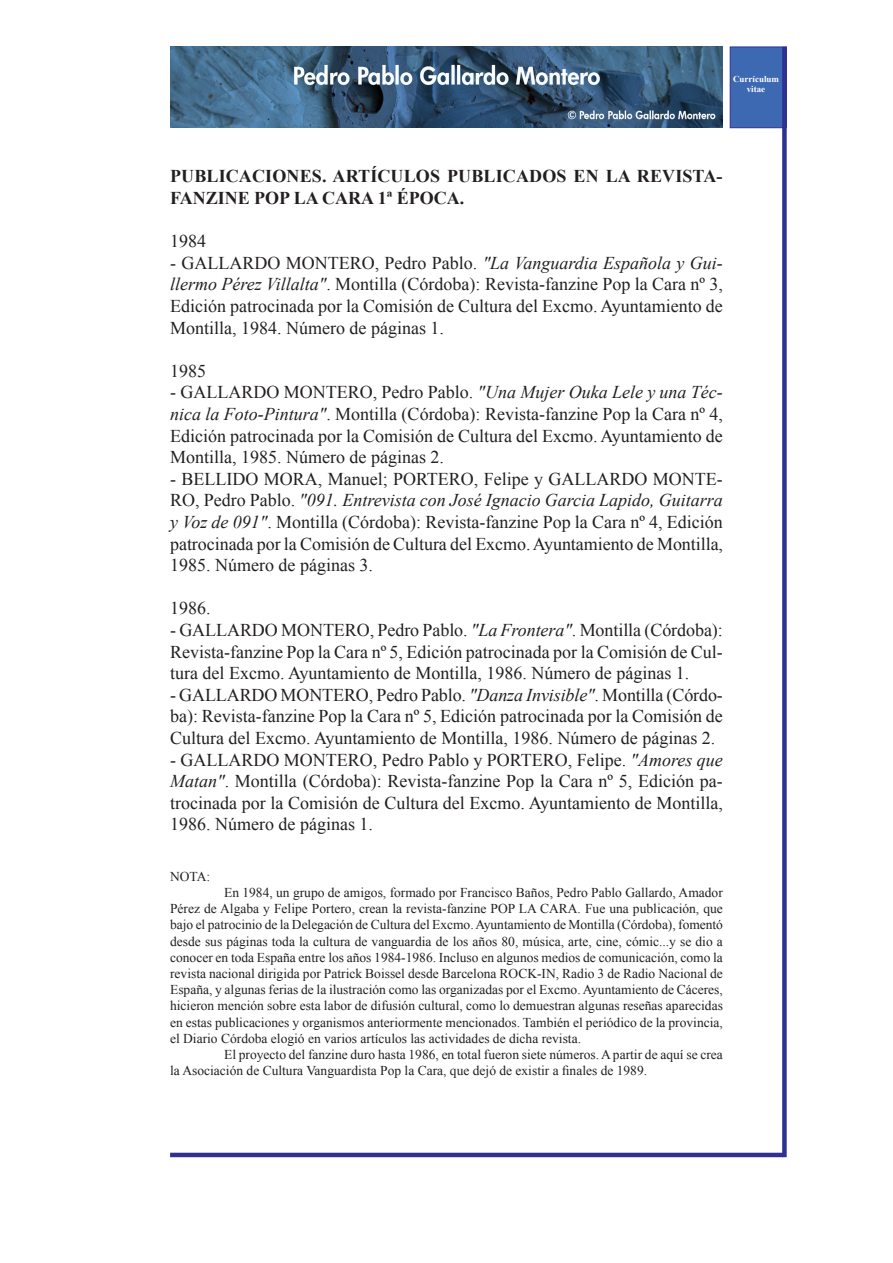
<style>
.page{position:relative;width:893px;height:1263px;background:#fff}
.page>*{position:absolute;margin:0;border:0;box-sizing:border-box;transform-origin:0 0}
.t1{font:18px/21.6px "Times New Roman";color:#231f20;text-align:justify}
.t2{font:700 18px/21.6px "Times New Roman";letter-spacing:.01em;color:#231f20}
.t3{font:13.5px/16.2px "Times New Roman";color:#231f20;text-align:justify}
.t4{font:700 9px/10.8px "Times New Roman";color:#fff;text-align:center}
.s1{font-style:italic}
</style>
<div class="page">
<hr style="left:170px;top:1153px;width:613px;height:4px;background:#2e3092">
<div style="left:730px;top:47px;width:57px;height:81px;background:#3d69b2;border:1px solid #2e3092"></div>
<div style="left:782px;top:47px;width:5px;height:1110px;background:#2e3092"></div>
<img style="left:170px;top:47px;width:553px;height:81px">
<p class="t4" style="left:733px;top:73px;width:47px">Currículum vitae</p>
<p class="t2" style="left:170px;top:165px;width:554px">PUBLICACIONES. ARTÍCULOS PUBLICADOS EN LA REVISTA-<br>FANZINE POP LA CARA 1ª ÉPOCA.</p>
<p class="t1" style="left:170px;top:230px;width:37px">1984</p>
<p class="t1" style="left:170px;top:251px;width:554px">- GALLARDO MONTERO, Pedro Pablo. <span class="s1">"La Vanguardia Española y Gui&shy;llermo Pérez Villalta"</span>. Montilla (Córdoba): Revista-fanzine Pop la Cara nº 3, Edición patrocinada por la Comisión de Cultura del Excmo. Ayuntamiento de Montilla, 1984. Número de páginas 1.</p>
<p class="t1" style="left:170px;top:359px;width:37px">1985</p>
<p class="t1" style="left:170px;top:381px;width:554px">- GALLARDO MONTERO, Pedro Pablo. <span class="s1">"Una Mujer Ouka Lele y una Téc&shy;nica la Foto-Pintura"</span>. Montilla (Córdoba): Revista-fanzine Pop la Cara nº 4, Edición patrocinada por la Comisión de Cultura del Excmo. Ayuntamiento de Montilla, 1985. Número de páginas 2.</p>
<p class="t1" style="left:170px;top:467px;width:554px">- BELLIDO MORA, Manuel; PORTERO, Felipe y GALLARDO MONTE-RO, Pedro Pablo. <span class="s1">"091. Entrevista con José Ignacio Garcia Lapido, Guitarra y Voz de 091"</span>. Montilla (Córdoba): Revista-fanzine Pop la Cara nº 4, Edición patrocinada por la Comisión de Cultura del Excmo. Ayuntamiento de Montilla, 1985. Número de páginas 3.</p>
<p class="t1" style="left:170px;top:597px;width:42px">1986.</p>
<p class="t1" style="left:170px;top:618px;width:554px">- GALLARDO MONTERO, Pedro Pablo. <span class="s1">"La Frontera"</span>. Montilla (Córdoba):<br>Revista-fanzine Pop la Cara nº 5, Edición patrocinada por la Comisión de Cul&shy;tura del Excmo. Ayuntamiento de Montilla, 1986. Número de páginas 1.</p>
<p class="t1" style="left:170px;top:683px;width:554px">- GALLARDO MONTERO, Pedro Pablo. <span class="s1">"Danza Invisible"</span>. Montilla (Córdo&shy;ba): Revista-fanzine Pop la Cara nº 5, Edición patrocinada por la Comisión de Cultura del Excmo. Ayuntamiento de Montilla, 1986. Número de páginas 2.</p>
<p class="t1" style="left:170px;top:748px;width:554px">- GALLARDO MONTERO, Pedro Pablo y PORTERO, Felipe. <span class="s1">"Amores que Matan"</span>. Montilla (Córdoba): Revista-fanzine Pop la Cara nº 5, Edición pa&shy;trocinada por la Comisión de Cultura del Excmo. Ayuntamiento de Montilla, 1986. Número de páginas 1.</p>
<p class="t3" style="left:170px;top:868px;width:42px">NOTA:</p>
<p class="t3" style="left:170px;top:884px;width:554px;text-indent:54px">En 1984, un grupo de amigos, formado por Francisco Baños, Pedro Pablo Gallardo, Amador Pérez de Algaba y Felipe Portero, crean la revista-fanzine POP LA CARA. Fue una publicación, que bajo el patrocinio de la Delegación de Cultura del Excmo. Ayuntamiento de Montilla (Córdoba), fomentó desde sus páginas toda la cultura de vanguardia de los años 80, música, arte, cine, cómic...y se dio a conocer en toda España entre los años 1984-1986. Incluso en algunos medios de comunicación, como la revista nacional dirigida por Patrick Boissel desde Barcelona ROCK-IN, Radio 3 de Radio Nacional de España, y algunas ferias de la ilustración como las organizadas por el Excmo. Ayuntamiento de Cáceres, hicieron mención sobre esta labor de difusión cultural, como lo demuestran algunas reseñas aparecidas en estas publicaciones y organismos anteriormente mencionados. También el periódico de la provincia, el Diario Córdoba elogió en varios artículos las actividades de dicha revista.</p>
<p class="t3" style="left:170px;top:1046px;width:554px;text-indent:54px">El proyecto del fanzine duro hasta 1986, en total fueron siete números. A partir de aquí se crea la Asociación de Cultura Vanguardista Pop la Cara, que dejó de existir a finales de 1989.</p>
</div>
